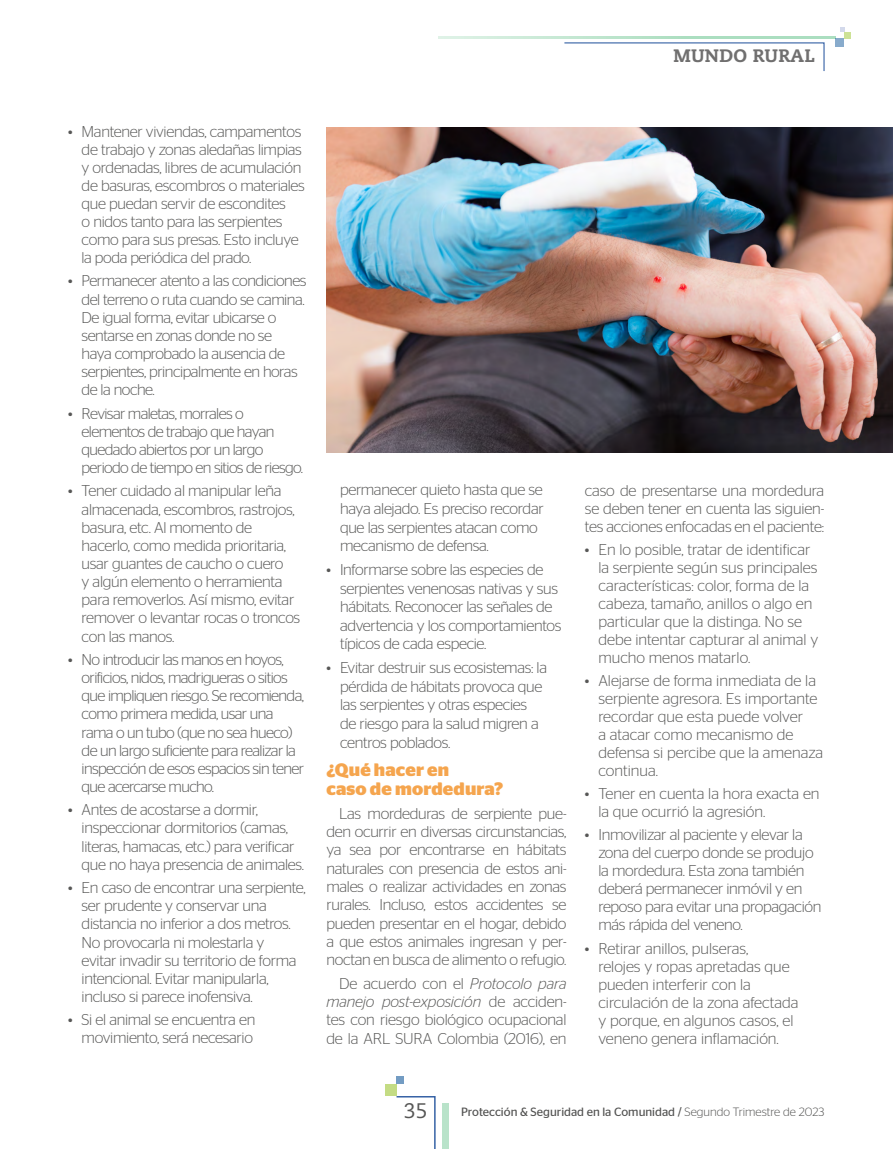
<style>
.page{position:relative;width:893px;height:1149px;background:#fff}
.page>*{position:absolute;margin:0;border:0;box-sizing:border-box;transform-origin:0 0}
.t1{font:21px "Caecilia LT Std";color:#575756}
.t2{font:700 18px/19.5px "Stag Sans";letter-spacing:.01em;color:#f5a54e}
.t3{font:800 18px "Caecilia LT Std";letter-spacing:.01em;color:#706f6f}
.t4{font:300 15.6px/18.1px "Stag Sans";letter-spacing:-.02em;color:#575756}
.t5{font:300 15.6px/18px "Stag Sans";color:#575756}
.t6{font:300 15.6px/18.1px "Stag Sans";letter-spacing:-.04em;color:#575756}
.t7{font:12px "Stag Sans";color:#525251}
.s1{font-style:italic}
.s2{font-weight:300}
</style>
<div class="page">
<svg style="left:395px;top:1095px;width:41px;height:53px"></svg>
<div style="left:442px;top:1102px;width:7px;height:46px;background:#b9e3ca"></div>
<div style="left:385px;top:1083px;width:12px;height:12px;background:#c4dc84"></div>
<div style="left:397px;top:1076px;width:7px;height:7px;background:#739cc3"></div>
<hr style="left:439px;top:36px;width:397px;height:2px;background:#4db978">
<div style="left:836px;top:38px;width:8px;height:8px;background:#88abcc"></div>
<svg style="left:840px;top:28px;width:10px;height:10px"></svg>
<svg style="left:564px;top:42px;width:261px;height:29px"></svg>
<img style="left:326px;top:128px;width:567px;height:324px">
<p class="t3" style="left:674px;top:44px;width:143px">MUNDO RURAL</p>
<p class="t4" style="left:82px;top:122px;width:225px;text-indent:-14px">• Mantener viviendas, campamentos de trabajo y zonas aledañas limpias y ordenadas, libres de acumulación de basuras, escombros o materiales que puedan servir de escondites<br>o nidos tanto para las serpientes como para sus presas. Esto incluye la poda periódica del prado.</p>
<p class="t4" style="left:82px;top:271px;width:226px;text-indent:-14px">• Permanecer atento a las condiciones del terreno o ruta cuando se camina.<br>De igual forma, evitar ubicarse o sentarse en zonas donde no se<br>haya comprobado la ausencia de serpientes, principalmente en horas de la noche.</p>
<p class="t6" style="left:82px;top:404px;width:223px;text-indent:-14px">• Revisar maletas, morrales o elementos de trabajo que hayan quedado abiertos por un largo periodo de tiempo en sitios de riesgo.</p>
<p class="t4" style="left:82px;top:481px;width:220px;text-indent:-14px">• Tener cuidado al manipular leña almacenada, escombros, rastrojos, basura, etc. Al momento de hacerlo, como medida prioritaria, usar guantes de caucho o cuero<br>y algún elemento o herramienta para removerlos. Así mismo, evitar remover o levantar rocas o troncos con las manos.</p>
<p class="t6" style="left:82px;top:650px;width:224px;text-indent:-14px">• No introducir las manos en hoyos, orificios, nidos, madrigueras o sitios que impliquen riesgo. Se recomienda, como primera medida, usar una rama o un tubo (que no sea hueco) de un largo suficiente para realizar la inspección de esos espacios sin tener que acercarse mucho.</p>
<p class="t4" style="left:82px;top:800px;width:224px;text-indent:-14px">• Antes de acostarse a dormir, inspeccionar dormitorios (camas, literas, hamacas, etc.) para verificar que no haya presencia de animales.</p>
<p class="t4" style="left:82px;top:878px;width:226px;text-indent:-14px">• En caso de encontrar una serpiente, ser prudente y conservar una distancia no inferior a dos metros.<br>No provocarla ni molestarla y<br>evitar invadir su territorio de forma intencional. Evitar manipularla, incluso si parece inofensiva.</p>
<p class="t4" style="left:68px;top:1010px;width:189px;text-align:right">• Si el animal se encuentra en movimiento, será necesario</p>
<p class="t4" style="left:340px;top:480px;width:205px;line-height:18.6px">permanecer quieto hasta que se haya alejado. Es preciso recordar que las serpientes atacan como mecanismo de defensa.</p>
<p class="t4" style="left:340px;top:560px;width:223px;line-height:18.6px;text-indent:-14px">• Informarse sobre las especies de serpientes venenosas nativas y sus hábitats. Reconocer las señales de advertencia y los comportamientos típicos de cada especie.</p>
<p class="t4" style="left:340px;top:658px;width:208px;line-height:18.6px;text-indent:-14px">• Evitar destruir sus ecosistemas: la pérdida de hábitats provoca que las serpientes y otras especies de riesgo para la salud migren a centros poblados.</p>
<p class="t2" style="left:326px;top:759px;width:178px">¿Qué hacer en<br>caso de mordedura?</p>
<p class="t4" style="left:326px;top:803px;width:242px;text-align:justify;text-indent:13px">Las mordeduras de serpiente pue&shy;den ocurrir en diversas circunstancias, ya sea por encontrarse en hábitats naturales con presencia de estos ani&shy;males o realizar actividades en zonas rurales. Incluso, estos accidentes se pueden presentar en el hogar, debido a que estos animales ingresan y per&shy;noctan en busca de alimento o refugio.</p>
<p class="t4" style="left:326px;top:973px;width:242px;text-align:justify;text-indent:13px">De acuerdo con el <span class="s1">Protocolo para manejo post-exposición</span> de acciden&shy;tes con riesgo biológico ocupacional de la ARL SURA Colombia (2016), en</p>
<p class="t4" style="left:585px;top:481px;width:241px;text-align:justify">caso de presentarse una mordedura se deben tener en cuenta las siguien&shy;tes acciones enfocadas en el paciente:</p>
<p class="t5" style="left:598px;top:540px;width:221px;text-indent:-14px">• En lo posible, tratar de identificar la serpiente según sus principales características: color, forma de la cabeza, tamaño, anillos o algo en particular que la distinga. No se debe intentar capturar al animal y mucho menos matarlo.</p>
<p class="t5" style="left:598px;top:671px;width:226px;text-indent:-14px">• Alejarse de forma inmediata de la serpiente agresora. Es importante recordar que esta puede volver<br>a atacar como mecanismo de defensa si percibe que la amenaza continua.</p>
<p class="t5" style="left:598px;top:784px;width:223px;text-indent:-14px">• Tener en cuenta la hora exacta en la que ocurrió la agresión.</p>
<p class="t4" style="left:598px;top:825px;width:224px;text-indent:-14px">• Inmovilizar al paciente y elevar la zona del cuerpo donde se produjo la mordedura. Esta zona también deberá permanecer inmóvil y en reposo para evitar una propagación más rápida del veneno.</p>
<p class="t5" style="left:598px;top:938px;width:202px;text-indent:-14px">• Retirar anillos, pulseras,<br>relojes y ropas apretadas que pueden interferir con la circulación de la zona afectada y porque, en algunos casos, el veneno genera inflamación.</p>
<h1 class="t1" style="left:404px;top:1098px;width:25px">35</h1>
<p class="t7" style="left:461px;top:1104px;width:365px">Protección &amp; Seguridad en la Comunidad / <span class="s2">Segundo Trimestre de 2023</span></p>
</div>
